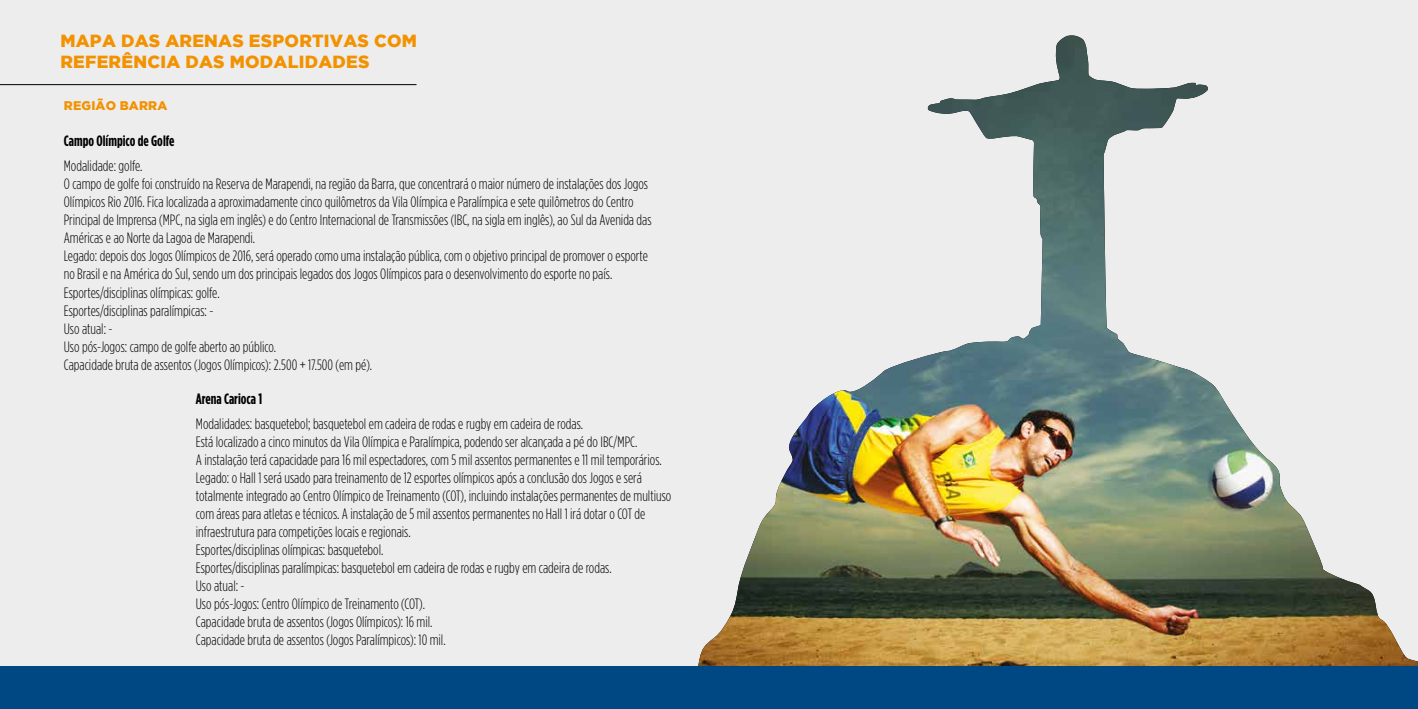
<style>
.page{position:relative;width:1418px;height:709px;background:#fff}
.page>*{position:absolute;margin:0;border:0;box-sizing:border-box;transform-origin:0 0}
.t1{font:900 17.5px/21px "Gotham";letter-spacing:.015em;color:#f39200}
.t2{font:300 condensed 15px/18px "Gotham HTF";color:#000}
.t3{font:700 condensed 15px "Gotham HTF";color:#000}
.t4{font:900 12.5px "Gotham";letter-spacing:.015em;color:#f39200}
</style>
<div class="page">
<div style="left:0;top:0;width:1417px;height:709px;background:#ededed"></div>
<img style="left:698px;top:35px;width:719px;height:631px">
<div style="left:0;top:666px;width:1417px;height:43px;background:#004884"></div>
<hr style="left:0;top:84px;width:416px;height:1px;background:#000">
<p class="t1" style="left:60px;top:30px;width:358px">MAPA DAS ARENAS ESPORTIVAS COM<br>REFERÊNCIA DAS MODALIDADES</p>
<p class="t4" style="left:64px;top:99px;width:105px">REGIÃO BARRA</p>
<p class="t3" style="left:64px;top:133px;width:112px">Campo Olímpico de Golfe</p>
<p class="t2" style="left:64px;top:157px;width:589px">Modalidade: golfe.<br>O campo de golfe foi construído na Reserva de Marapendi, na região da Barra, que concentrará o maior número de instalações dos Jogos Olímpicos Rio 2016. Fica localizada a aproximadamente cinco quilômetros da Vila Olímpica e Paralímpica e sete quilômetros do Centro Principal de Imprensa (MPC, na sigla em inglês) e do Centro Internacional de Transmissões (IBC, na sigla em inglês), ao Sul da Avenida das Américas e ao Norte da Lagoa de Marapendi.<br>Legado: depois dos Jogos Olímpicos de 2016, será operado como uma instalação pública, com o objetivo principal de promover o esporte no Brasil e na América do Sul, sendo um dos principais legados dos Jogos Olímpicos para o desenvolvimento do esporte no país.<br>Esportes/disciplinas olímpicas: golfe.<br>Esportes/disciplinas paralímpicas: -<br>Uso atual: -<br>Uso pós-Jogos: campo de golfe aberto ao público.<br>Capacidade bruta de assentos (Jogos Olímpicos): 2.500 + 17.500 (em pé).</p>
<p class="t3" style="left:196px;top:390px;width:68px">Arena Carioca 1</p>
<p class="t2" style="left:196px;top:415px;width:477px">Modalidades: basquetebol; basquetebol em cadeira de rodas e rugby em cadeira de rodas.<br>Está localizado a cinco minutos da Vila Olímpica e Paralímpica, podendo ser alcançada a pé do IBC/MPC.<br>A instalação terá capacidade para 16 mil espectadores, com 5 mil assentos permanentes e 11 mil temporários.<br>Legado: o Hall 1 será usado para treinamento de 12 esportes olímpicos após a conclusão dos Jogos e será totalmente integrado ao Centro Olímpico de Treinamento (COT), incluindo instalações permanentes de multiuso com áreas para atletas e técnicos. A instalação de 5 mil assentos permanentes no Hall 1 irá dotar o COT de infraestrutura para competições locais e regionais.<br>Esportes/disciplinas olímpicas: basquetebol.<br>Esportes/disciplinas paralímpicas: basquetebol em cadeira de rodas e rugby em cadeira de rodas.<br>Uso atual: -<br>Uso pós-Jogos: Centro Olímpico de Treinamento (COT).<br>Capacidade bruta de assentos (Jogos Olímpicos): 16 mil.<br>Capacidade bruta de assentos (Jogos Paralímpicos): 10 mil.</p>
</div>
